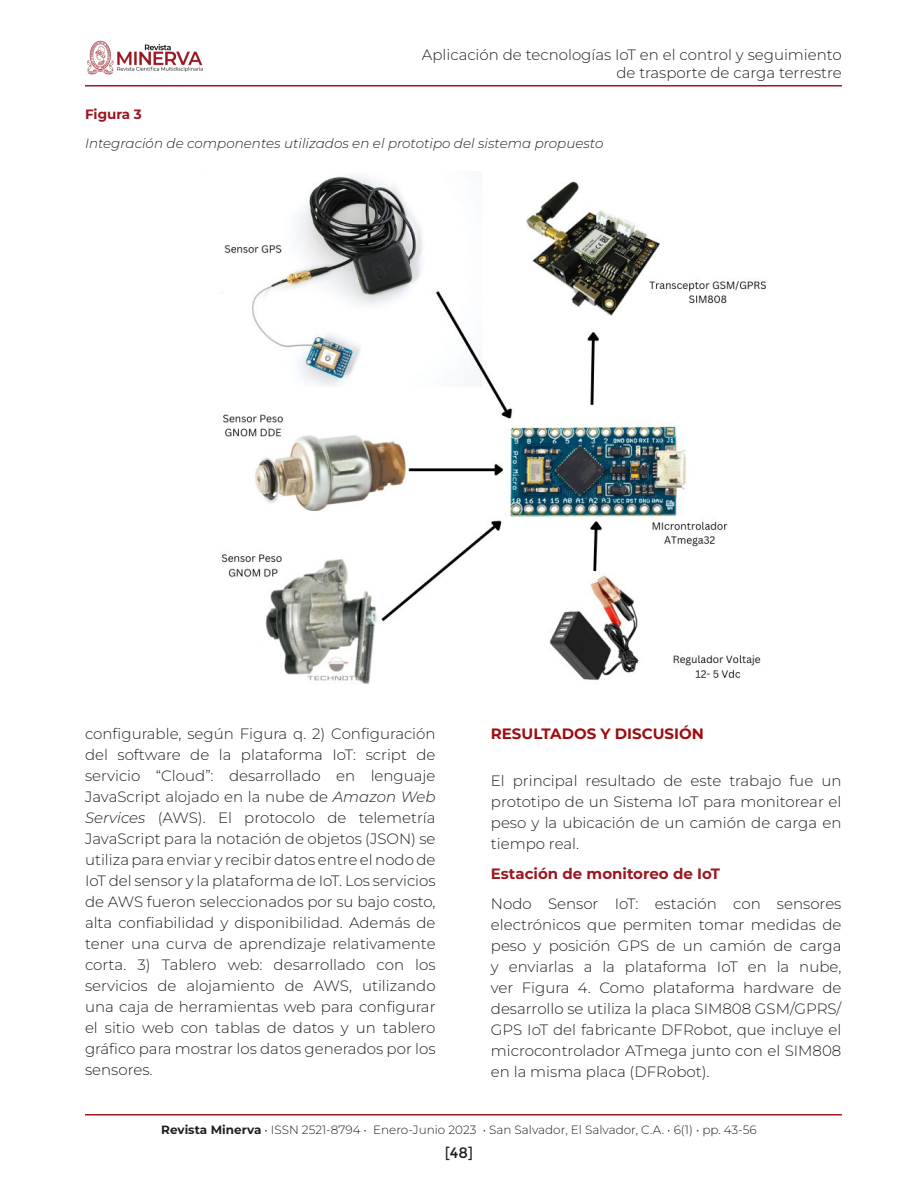
<style>
.page{position:relative;width:918px;height:1188px;background:#fff}
.page>*{position:absolute;margin:0;border:0;box-sizing:border-box;transform-origin:0 0}
.t1{font:300 15px/21px "Montserrat";color:#231f20;text-align:justify}
.t2{font:700 15px "Montserrat";color:#9b1721}
.Heading_1{font:700 15px "Montserrat";color:#9f0b0f}
.t3{font:15px "Montserrat";color:#231f20}
.No_Spacing{font:italic 300 13.5px "Montserrat";color:#231f20}
.No_Spacing-2{font:700 13.5px "Montserrat";color:#9b1721}
.t4{font:300 12px "Montserrat";color:#231f20}
.s1{font-style:italic}
.s2{font-weight:700}
</style>
<div class="page">
<hr style="left:85px;top:85px;width:757px;height:2px;background:#9b1721">
<hr style="left:85px;top:1114px;width:757px;height:2px;background:#9b1721">
<img style="left:87px;top:40px;width:116px;height:35px">
<img style="left:222px;top:176px;width:544px;height:508px">
<p class="t1" style="left:422px;top:45px;width:422px;line-height:18px;text-align:right">Aplicación de tecnologías IoT en el control y seguimiento de trasporte de carga terrestre</p>
<p class="No_Spacing-2" style="left:85px;top:106px;width:58px">Figura 3</p>
<p class="No_Spacing" style="left:85px;top:134px;width:520px">Integración de componentes utilizados en el prototipo del sistema propuesto</p>
<p class="t1" style="left:85px;top:723px;width:352px">configurable, según Figura q. 2) Configuración del software de la plataforma IoT: script de servicio “Cloud”: desarrollado en lenguaje JavaScript alojado en la nube de <span class="s1">Amazon Web Services</span> (AWS). El protocolo de telemetría JavaScript para la notación de objetos (JSON) se utiliza para enviar y recibir datos entre el nodo de IoT del sensor y la plataforma de IoT. Los servicios de AWS fueron seleccionados por su bajo costo, alta confiabilidad y disponibilidad. Además de tener una curva de aprendizaje relativamente corta. 3) Tablero web: desarrollado con los servicios de alojamiento de AWS, utilizando una caja de herramientas web para configurar el sitio web con tablas de datos y un tablero gráfico para mostrar los datos generados por los sensores.</p>
<p class="Heading_1" style="left:491px;top:724px;width:214px">RESULTADOS Y DISCUSIÓN</p>
<p class="t1" style="left:491px;top:770px;width:352px">El principal resultado de este trabajo fue un prototipo de un Sistema IoT para monitorear el peso y la ubicación de un camión de carga en tiempo real.</p>
<p class="t2" style="left:491px;top:864px;width:231px">Estación de monitoreo de IoT</p>
<p class="t1" style="left:491px;top:893px;width:352px">Nodo Sensor IoT: estación con sensores electrónicos que permiten tomar medidas de peso y posición GPS de un camión de carga y enviarlas a la plataforma IoT en la nube, ver Figura 4. Como plataforma hardware de desarrollo se utiliza la placa SIM808 GSM/GPRS/ GPS IoT del fabricante DFRobot, que incluye el microcontrolador ATmega junto con el SIM808 en la misma placa (DFRobot).</p>
<p class="t4" style="left:161px;top:1122px;width:597px"><span class="s2">Revista Minerva</span> • ISSN 2521-8794 • Enero-Junio 2023 • San Salvador, El Salvador, C.A. • 6(1) • pp. 43-56</p>
<p class="t3" style="left:445px;top:1144px;width:30px">[48]</p>
</div>
